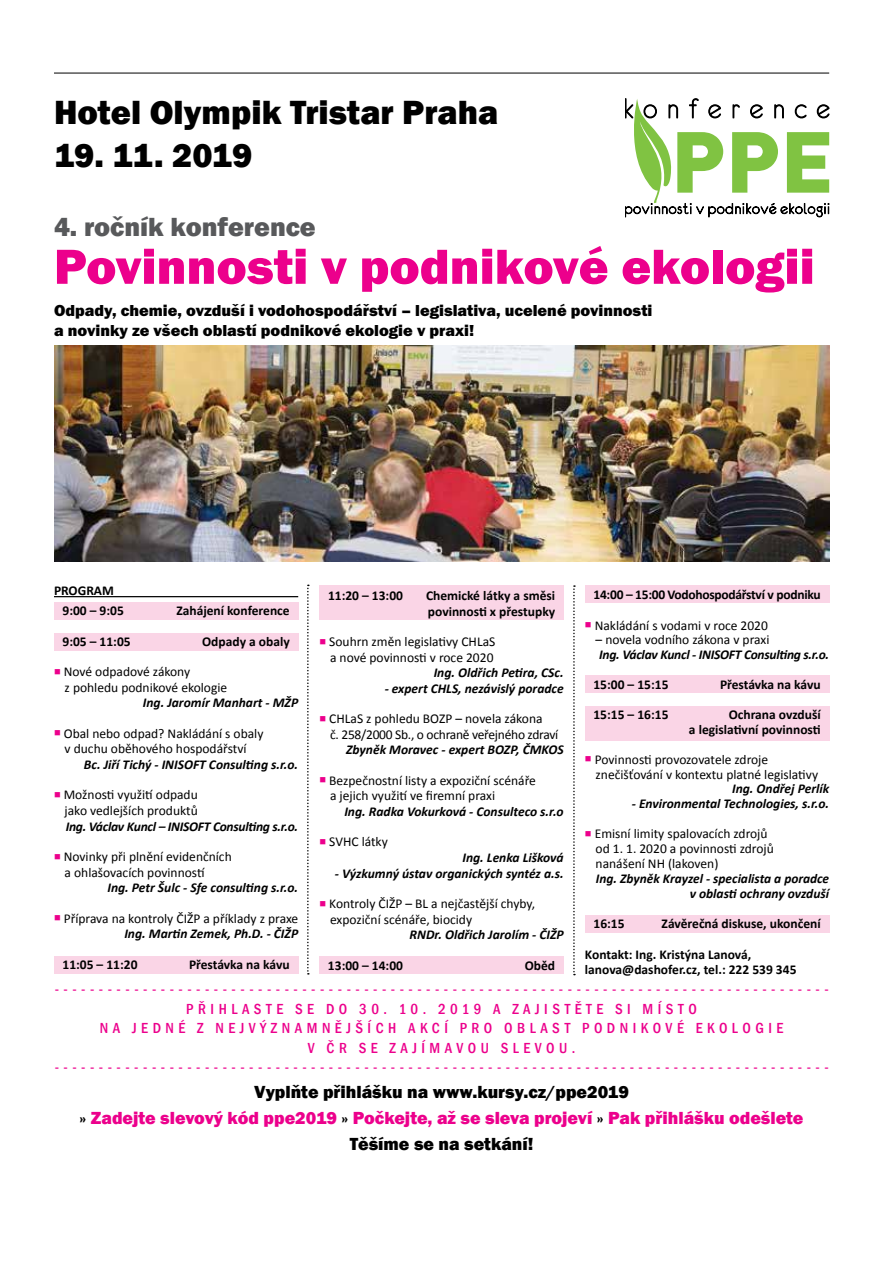
<style>
.page{position:relative;width:893px;height:1263px;background:#fff}
.page>*{position:absolute;margin:0;border:0;box-sizing:border-box;transform-origin:0 0}
.t1{font:800 51px "Franklin Gothic";color:#ec008c}
.t2{font:800 34.5px "Franklin Gothic";color:#000}
.t3{font:800 27px "Franklin Gothic";color:#58595b}
.t4{font:800 18px/25.8px "Franklin Gothic";color:#ec008c;text-align:center}
.t5{font:16.5px/19.5px "Franklin Got Itc TOT Hea";color:#000}
.t6{font:500 condensed 15px/19.5px "Franklin Gothic";letter-spacing:.3em;color:#ec008c;text-align:center}
.t7{font:13.5px/15.6px "Calibri";color:#000}
.t8{font:italic 700 13.5px/14.9px "Calibri";color:#000;text-align:right}
.t9{font:700 13.5px/15.6px "Calibri";color:#000}
.t10{font:italic 700 13.5px "Calibri";letter-spacing:-.02em;color:#000}
.t11{font:13.5px/15.6px "Calibri";letter-spacing:-.02em;color:#000}
.t12{font:700 13.5px "Calibri";letter-spacing:-.02em;color:#000}
.s1{color:#ec008c}
.s2{font-weight:700;font-style:italic}
.s3{color:#000}
</style>
<div class="page">
<div style="left:585px;top:915px;width:244px;height:17px;background:#fad5e6"></div>
<div style="left:319px;top:585px;width:245px;height:34px;background:#fad5e6"></div>
<div style="left:54px;top:957px;width:244px;height:17px;background:#fad5e6"></div>
<div style="left:54px;top:633px;width:244px;height:17px;background:#fad5e6"></div>
<div style="left:54px;top:602px;width:244px;height:17px;background:#fad5e6"></div>
<hr style="left:54px;top:73px;width:775px;height:1px;background:#000">
<hr style="left:54px;top:596px;width:244px;height:1px;background:#000">
<img style="left:54px;top:346px;width:775px;height:215px">
<div style="left:319px;top:957px;width:245px;height:17px;background:#fad5e6"></div>
<div style="left:585px;top:585px;width:244px;height:17px;background:#fad5e6"></div>
<div style="left:585px;top:676px;width:244px;height:17px;background:#fad5e6"></div>
<div style="left:585px;top:706px;width:244px;height:34px;background:#fad5e6"></div>
<svg style="left:307px;top:585px;width:2px;height:389px"></svg>
<svg style="left:573px;top:585px;width:2px;height:390px"></svg>
<svg style="left:625px;top:99px;width:204px;height:118px"></svg>
<h2 class="t2" style="left:54px;top:90px;width:446px">Hotel Olympik Tristar Praha</h2>
<h2 class="t2" style="left:54px;top:133px;width:200px">19. 11. 2019</h2>
<h3 class="t3" style="left:54px;top:209px;width:263px">4. ročník konference</h3>
<h1 class="t1" style="left:54px;top:234px;width:762px">Povinnosti v podnikové ekologii</h1>
<p class="t5" style="left:54px;top:301px;width:600px">Odpady, chemie, ovzduší i vodohospodářství – legislativa, ucelené povinnosti a novinky ze všech oblastí podnikové ekologie v praxi!</p>
<p class="t9" style="left:63px;top:580px;width:63px;line-height:19.8px;text-indent:-9px">PROGRAM<br>9:00 – 9:05</p>
<p class="t12" style="left:593px;top:586px;width:229px">14:00 – 15:00 Vodohospodářství v podniku</p>
<p class="t7" style="left:585px;top:617px;width:184px"><span class="s1">■</span> Nakládání s vodami v roce 2020</p>
<p class="t7" style="left:596px;top:632px;width:175px">– novela vodního zákona v praxi</p>
<p class="t10" style="left:599px;top:646px;width:231px">Ing. Václav Kuncl - INISOFT Consulting s.r.o.</p>
<p class="t9" style="left:593px;top:676px;width:77px">15:00 – 15:15</p>
<p class="t9" style="left:720px;top:676px;width:102px">Přestávka na kávu</p>
<p class="t9" style="left:593px;top:706px;width:77px">15:15 – 16:15</p>
<p class="t9" style="left:689px;top:706px;width:133px;line-height:14.9px;text-align:right">Ochrana ovzduší<br>a legislativní povinnosti</p>
<p class="t7" style="left:596px;top:752px;width:224px;line-height:14.9px;text-indent:-11px"><span class="s1">■</span> Povinnosti provozovatele zdroje znečišťování v kontextu platné legislativy</p>
<p class="t8" style="left:732px;top:781px;width:99px">Ing. Ondřej Perlík</p>
<p class="t8" style="left:632px;top:796px;width:199px">- Environmental Technologies, s.r.o.</p>
<p class="t7" style="left:596px;top:826px;width:180px;line-height:14.9px;text-indent:-11px"><span class="s1">■</span> Emisní limity spalovacích zdrojů od 1. 1. 2020 a povinnosti zdrojů nanášení NH (lakoven)</p>
<p class="t8" style="left:596px;top:871px;width:235px">Ing. Zbyněk Krayzel - specialista a poradce v oblasti ochrany ovzduší</p>
<p class="t9" style="left:593px;top:915px;width:33px">16:15</p>
<p class="t9" style="left:662px;top:915px;width:161px">Závěrečná diskuse, ukončení</p>
<p class="t9" style="left:585px;top:946px;width:213px">Kontakt: Ing. Kristýna Lanová, lanova@dashofer.cz, tel.: 222 539 345</p>
<p class="t9" style="left:328px;top:587px;width:77px">11:20 – 13:00</p>
<p class="t9" style="left:426px;top:587px;width:131px">Chemické látky a směsi povinnosti x přestupky</p>
<p class="t7" style="left:319px;top:634px;width:177px;text-align:right"><span class="s1">■</span> Souhrn změn legislativy CHLaS a nové povinnosti v roce 2020</p>
<p class="t8" style="left:434px;top:665px;width:132px">Ing. Oldřich Petira, CSc.</p>
<p class="t8" style="left:385px;top:681px;width:180px">- expert CHLS, nezávislý poradce</p>
<p class="t11" style="left:330px;top:711px;width:230px;text-indent:-11px"><span class="s1">■</span> CHLaS z pohledu BOZP – novela zákona<br>č. 258/2000 Sb., o ochraně veřejného zdraví</p>
<p class="t8" style="left:346px;top:742px;width:219px">Zbyněk Moravec - expert BOZP, ČMKOS</p>
<p class="t7" style="left:330px;top:773px;width:207px;text-indent:-11px"><span class="s1">■</span> Bezpečnostní listy a expoziční scénáře a jejich využití ve firemní praxi</p>
<p class="t8" style="left:344px;top:804px;width:221px">Ing. Radka Vokurková - Consulteco s.r.o</p>
<p class="t7" style="left:319px;top:834px;width:70px"><span class="s1">■</span> SVHC látky</p>
<p class="t8" style="left:462px;top:850px;width:103px">Ing. Lenka Lišková</p>
<p class="t8" style="left:335px;top:866px;width:230px">- Výzkumný ústav organických syntéz a.s.</p>
<p class="t7" style="left:330px;top:896px;width:206px;text-indent:-11px"><span class="s1">■</span> Kontroly ČIŽP – BL a nejčastější chyby, expoziční scénáře, biocidy</p>
<p class="t8" style="left:410px;top:927px;width:156px">RNDr. Oldřich Jarolím - ČIŽP</p>
<p class="t9" style="left:328px;top:957px;width:77px">13:00 – 14:00</p>
<p class="t9" style="left:525px;top:957px;width:32px">Oběd</p>
<p class="t9" style="left:176px;top:602px;width:115px">Zahájení konference</p>
<p class="t9" style="left:63px;top:633px;width:70px">9:05 – 11:05</p>
<p class="t9" style="left:202px;top:633px;width:89px">Odpady a obaly</p>
<p class="t7" style="left:65px;top:664px;width:164px;text-indent:-11px"><span class="s1">■</span> Nové odpadové zákony<br>z pohledu podnikové ekologie</p>
<p class="t8" style="left:143px;top:695px;width:157px">Ing. Jaromír Manhart - MŽP</p>
<p class="t7" style="left:54px;top:726px;width:211px;text-align:center"><span class="s1">■</span> Obal nebo odpad? Nakládání s obaly v duchu oběhového hospodářství</p>
<p class="t8" style="left:84px;top:757px;width:216px">Bc. Jiří Tichý - INISOFT Consulting s.r.o.</p>
<p class="t7" style="left:54px;top:787px;width:145px;text-align:right"><span class="s1">■</span> Možnosti využití odpadu jako vedlejších produktů</p>
<p class="t10" style="left:66px;top:817px;width:234px">Ing. Václav Kuncl – INISOFT Consulting s.r.o.</p>
<p class="t7" style="left:65px;top:849px;width:169px;text-indent:-11px"><span class="s1">■</span> Novinky při plnění evidenčních a ohlašovacích povinností</p>
<p class="t8" style="left:107px;top:880px;width:192px">Ing. Petr Šulc - Sfe consulting s.r.o.</p>
<p class="t7" style="left:54px;top:910px;width:246px;text-align:right"><span class="s1">■</span> Příprava na kontroly ČIŽP a příklady z praxe<br><span class="s2">Ing. Martin Zemek, Ph.D. - ČIŽP</span></p>
<p class="t9" style="left:62px;top:956px;width:77px">11:05 – 11:20</p>
<p class="t9" style="left:189px;top:956px;width:102px">Přestávka na kávu</p>
<p class="t6" style="left:55px;top:979px;width:775px">---------------------------------------------------------------------------------------- PŘIHLASTE SE DO 30. 10. 2019 A ZAJISTĚTE SI MÍSTO<br>NA JEDNÉ Z NEJVÝZNAMNĚJŠÍCH AKCÍ PRO OBLAST PODNIKOVÉ EKOLOGIE<br>V ČR SE ZAJÍMAVOU SLEVOU. ----------------------------------------------------------------------------------------</p>
<h3 class="t4" style="left:80px;top:1079px;width:725px"><span class="s3">Vyplňte přihlášku na www.kursy.cz/ppe2019<br>»</span> Zadejte slevový kód ppe2019 <span class="s3">»</span> Počkejte, až se sleva projeví <span class="s3">»</span> Pak přihlášku odešlete<br><span class="s3">Těšíme se na setkání!</span></h3>
</div>
